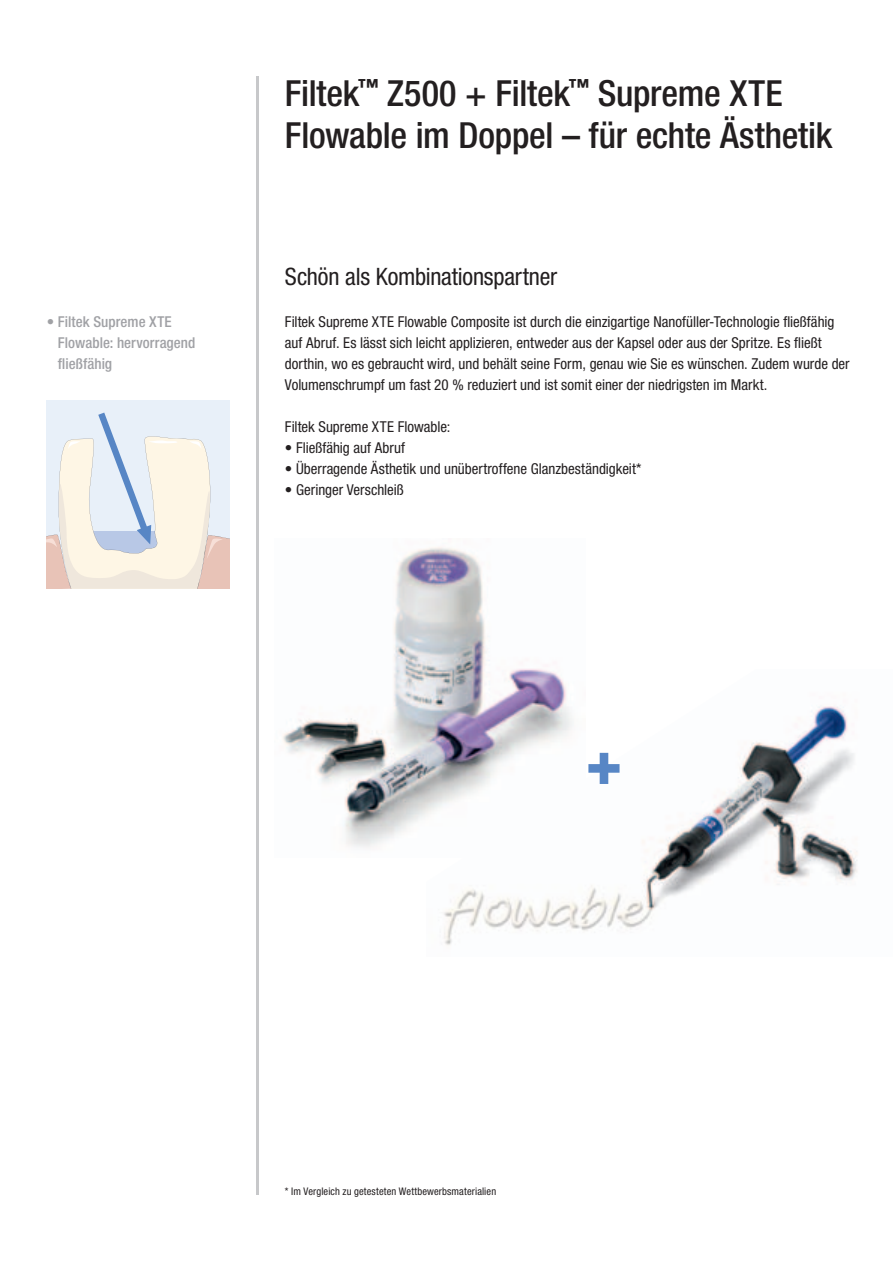
<style>
.page{position:relative;width:893px;height:1263px;background:#fff}
.page>*{position:absolute;margin:0;border:0;box-sizing:border-box;transform-origin:0 0}
.t1{font:900 condensed 61.5px "Helvetica Neue LT";color:#5786c5}
.t2{font:500 condensed 36px/42px "Helvetica Neue LT";letter-spacing:-.005em;color:#231f20}
.t3{font:condensed 24px "Helvetica Neue LT";letter-spacing:-.01em;color:#231f20}
.t4{font:condensed 15px/21px "Helvetica Neue LT";color:#231f20}
.t5{font:500 condensed 15px/21px "Helvetica Neue LT";letter-spacing:.005em;color:#a0a1a5}
.t6{font:condensed 10.5px "Helvetica Neue LT";letter-spacing:.01em;color:#231f20}
</style>
<div class="page">
<img style="left:282px;top:547px;width:252px;height:301px">
<img style="left:426px;top:669px;width:432px;height:277px">
<svg style="left:47px;top:400px;width:183px;height:188px;background:#eae9e8"></svg>
<hr style="left:256px;top:77px;width:2px;height:1118px;background:#c7c8ca">
<p class="t5" style="left:58px;top:311px;width:139px;text-indent:-11px">• Filtek Supreme XTE<br>Flowable: hervorragend fließfähig</p>
<h2 class="t2" style="left:285px;top:72px;width:549px">Filtek<sup>™</sup> Z500 + Filtek<sup>™</sup> Supreme XTE<br>Flowable im Doppel – für echte Ästhetik</h2>
<h3 class="t3" style="left:285px;top:262px;width:274px">Schön als Kombinationspartner</h3>
<p class="t4" style="left:285px;top:311px;width:566px">Filtek Supreme XTE Flowable Composite ist durch die einzigartige Nanofüller-Technologie fließfähig auf Abruf. Es lässt sich leicht applizieren, entweder aus der Kapsel oder aus der Spritze. Es fließt dorthin, wo es gebraucht wird, und behält seine Form, genau wie Sie es wünschen. Zudem wurde der Volumenschrumpf um fast 20 % reduziert und ist somit einer der niedrigsten im Markt.</p>
<p class="t4" style="left:285px;top:416px;width:167px">Filtek Supreme XTE Flowable:</p>
<p class="t4" style="left:285px;top:437px;width:122px">• Fließfähig auf Abruf</p>
<p class="t4" style="left:285px;top:458px;width:358px">• Überragende Ästhetik und unübertroffene Glanzbeständigkeit*</p>
<p class="t4" style="left:285px;top:479px;width:120px">• Geringer Verschleiß</p>
<h1 class="t1" style="left:585px;top:724px;width:38px">+</h1>
<p class="t6" style="left:285px;top:1185px;width:213px">* Im Vergleich zu getesteten Wettbewerbsmaterialien</p>
</div>
